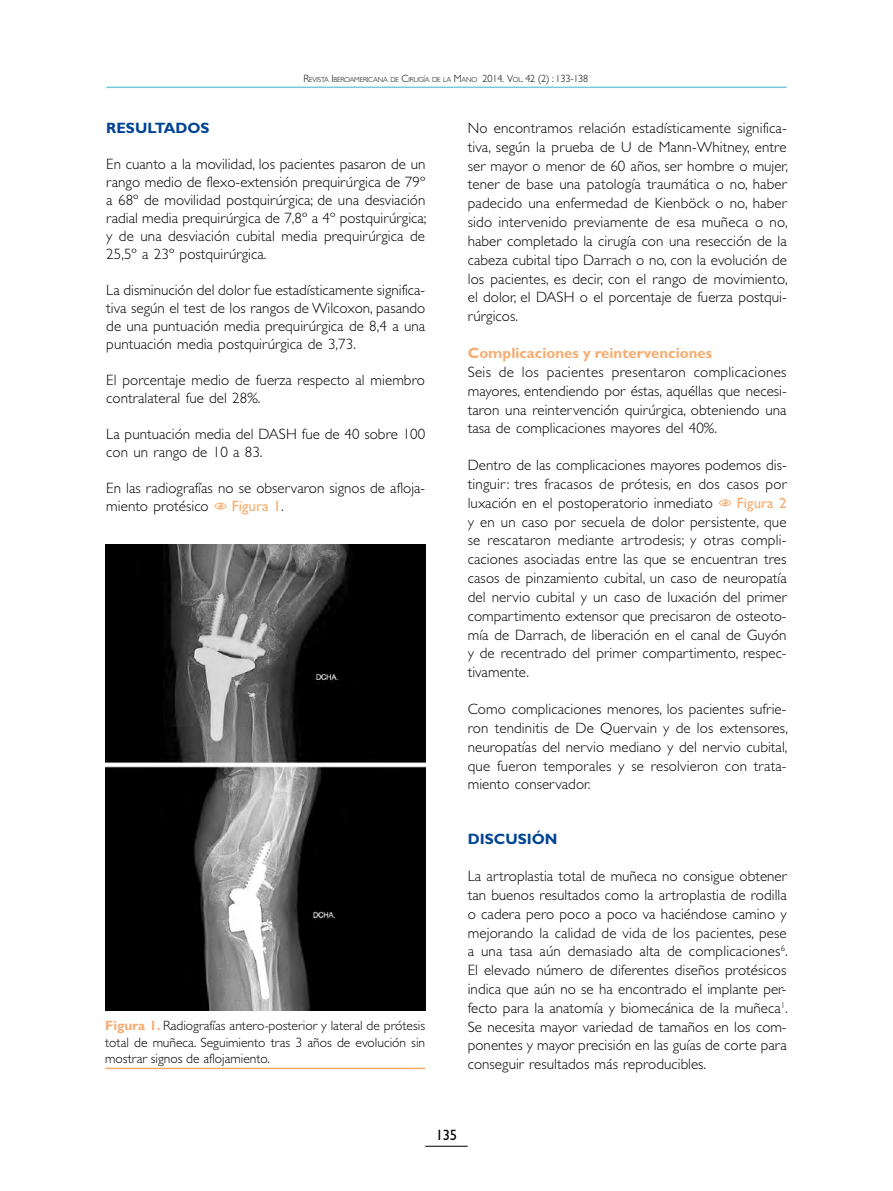
<style>
.page{position:relative;width:893px;height:1191px;background:#fff}
.page>*{position:absolute;margin:0;border:0;box-sizing:border-box;transform-origin:0 0}
.PÁRRAFO{font:300 15px/18.8px "Gill Sans Std";letter-spacing:.005em;color:#000;text-align:justify}
.ENCABEZADO_PÁRRAFO_N{font:700 15px "Gill Sans Std";color:#f7ac6f}
.ENUNCIADO_PÁRRAFO_AZ{font:700 15px "Gill Sans Std";color:#004494}
.PÁRRAFO-2{font:15px "Gill Sans Std";color:#f7ac6f}
.t1{font:15px "Gill Sans Std";color:#000}
.t2{font:300 13.5px/16.5px "Gill Sans Std";color:#000;text-align:justify}
.t3{font:300 7.35px "Gill Sans Std";letter-spacing:-.02em;color:#000}
.s1{font-size:10.5px}
.s2{font-weight:300;color:#000}
.s3{font-weight:700;color:#f7ac6f}
.s4{font-weight:400;color:#f7ac6f}
</style>
<div class="page">
<hr style="left:425px;top:1146px;width:43px;height:1px;background:#000">
<hr style="left:106px;top:87px;width:681px;height:1px;background:#76c9db">
<svg style="left:214px;top:502px;width:13px;height:7px"></svg>
<svg style="left:719px;top:499px;width:12px;height:7px"></svg>
<img style="left:105px;top:544px;width:320px;height:466px">
<hr style="left:105px;top:1067px;width:320px;height:2px;background:#f7ac6f">
<p class="t3" style="left:303px;top:76px;width:286px"><span class="s1">R</span>EVISTA <span class="s1">I</span> BEROAMERICANA DE <span class="s1">C</span>IRUGÍA DE LA <span class="s1">M</span>ANO <span class="s1">2014. V</span>OL<span class="s1">. 42 (2) : 133-138</span></p>
<p class="ENUNCIADO_PÁRRAFO_AZ" style="left:106px;top:119px;width:105px">RESULTADOS</p>
<p class="PÁRRAFO" style="left:106px;top:155px;width:322px;line-height:18px">En cuanto a la movilidad, los pacientes pasaron de un rango medio de flexo-extensión prequirúrgica de 79º a 68º de movilidad postquirúrgica; de una desviación radial media prequirúrgica de 7,8º a 4º postquirúrgica; y de una desviación cubital media prequirúrgica de 25,5º a 23º postquirúrgica.</p>
<p class="PÁRRAFO" style="left:106px;top:281px;width:321px;line-height:18px">La disminución del dolor fue estadísticamente significa&shy;tiva según el test de los rangos de Wilcoxon, pasando de una puntuación media prequirúrgica de 8,4 a una puntuación media postquirúrgica de 3,73.</p>
<p class="PÁRRAFO" style="left:106px;top:371px;width:320px;line-height:18px">El porcentaje medio de fuerza respecto al miembro contralateral fue del 28%.</p>
<p class="PÁRRAFO" style="left:106px;top:425px;width:321px;line-height:18px">La puntuación media del DASH fue de 40 sobre 100 con un rango de 10 a 83.</p>
<p class="PÁRRAFO" style="left:106px;top:479px;width:320px;line-height:18px">En las radiografías no se observaron signos de afloja&shy;miento protésico</p>
<p class="PÁRRAFO-2" style="left:232px;top:497px;width:53px">Figura 1<span class="s2">.</span></p>
<p class="t2" style="left:105px;top:1017px;width:321px"><span class="s3">Figura 1.</span> Radiografías antero-posterior y lateral de prótesis total de muñeca. Seguimiento tras 3 años de evolución sin mostrar signos de aflojamiento.</p>
<p class="PÁRRAFO" style="left:468px;top:119px;width:322px">No encontramos relación estadísticamente significa&shy;tiva, según la prueba de U de Mann-Whitney, entre ser mayor o menor de 60 años, ser hombre o mujer, tener de base una patología traumática o no, haber padecido una enfermedad de Kienböck o no, haber sido intervenido previamente de esa muñeca o no, haber completado la cirugía con una resección de la cabeza cubital tipo Darrach o no, con la evolución de los pacientes, es decir, con el rango de movimiento, el dolor, el DASH o el porcentaje de fuerza postqui&shy;rúrgicos.</p>
<p class="ENCABEZADO_PÁRRAFO_N" style="left:468px;top:344px;width:246px">Complicaciones y reintervenciones</p>
<p class="PÁRRAFO" style="left:468px;top:362px;width:320px">Seis de los pacientes presentaron complicaciones mayores, entendiendo por éstas, aquéllas que necesi&shy;taron una reintervención quirúrgica, obteniendo una tasa de complicaciones mayores del 40%.</p>
<p class="PÁRRAFO" style="left:468px;top:456px;width:321px">Dentro de las complicaciones mayores podemos dis&shy;tinguir: tres fracasos de prótesis, en dos casos por luxación en el postoperatorio inmediato</p>
<p class="PÁRRAFO" style="left:468px;top:493px;width:321px;text-indent:269px"><span class="s4">Figura 2 </span>y en un caso por secuela de dolor persistente, que se rescataron mediante artrodesis; y otras compli&shy;caciones asociadas entre las que se encuentran tres casos de pinzamiento cubital, un caso de neuropatía del nervio cubital y un caso de luxación del primer compartimento extensor que precisaron de osteoto&shy;mía de Darrach, de liberación en el canal de Guyón y de recentrado del primer compartimento, respec&shy;tivamente.</p>
<p class="PÁRRAFO" style="left:468px;top:700px;width:322px">Como complicaciones menores, los pacientes sufrie&shy;ron tendinitis de De Quervain y de los extensores, neuropatías del nervio mediano y del nervio cubital, que fueron temporales y se resolvieron con trata&shy;miento conservador.</p>
<p class="ENUNCIADO_PÁRRAFO_AZ" style="left:468px;top:830px;width:91px">DISCUSIÓN</p>
<p class="PÁRRAFO" style="left:468px;top:867px;width:322px">La artroplastia total de muñeca no consigue obtener tan buenos resultados como la artroplastia de rodilla o cadera pero poco a poco va haciéndose camino y mejorando la calidad de vida de los pacientes, pese a una tasa aún demasiado alta de complicaciones<sup>6</sup>.<br>El elevado número de diferentes diseños protésicos indica que aún no se ha encontrado el implante per&shy;fecto para la anatomía y biomecánica de la muñeca<sup>1</sup>.<br>Se necesita mayor variedad de tamaños en los com&shy;ponentes y mayor precisión en las guías de corte para conseguir resultados más reproducibles.</p>
<p class="t1" style="left:436px;top:1125px;width:23px">135</p>
</div>
